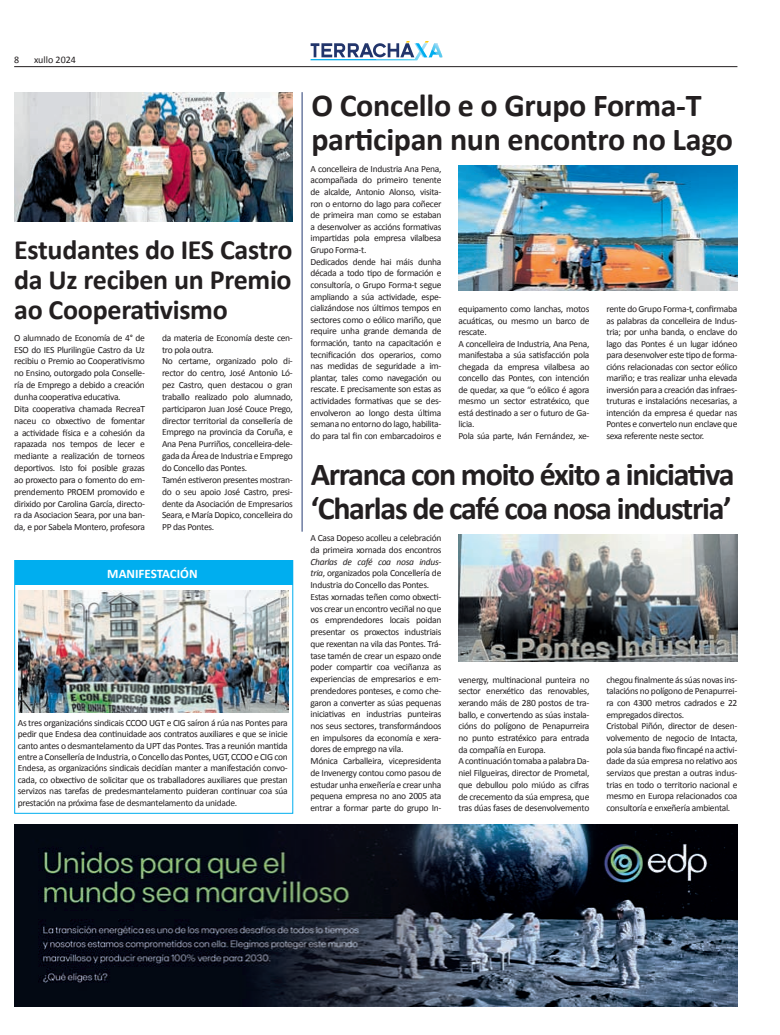
<style>
.page{position:relative;width:780px;height:1035px;background:#fff}
.page>*{position:absolute;margin:0;border:0;box-sizing:border-box;transform-origin:0 0}
.t1{font:700 32px/34px "Calibri";letter-spacing:-.04em;color:#231f20}
.t2{font:700 32px/34px "Calibri";letter-spacing:-.01em;color:#231f20}
.t3{font:700 28px/30px "Calibri";letter-spacing:-.01em;color:#231f20;text-align:justify}
.t4{font:700 13px "Calibri";color:#fff}
.t5{font:10px "Calibri";color:#231f20}
.t6{font:9.5px/11.7px "Calibri";letter-spacing:-.03em;color:#231f20}
.s1{font-style:italic}
</style>
<div class="page">
<hr style="left:14px;top:66px;width:723px;height:1px;background:#231f20">
<svg style="left:310px;top:41px;width:132px;height:19px"></svg>
<svg style="left:14px;top:560px;width:280px;height:254px"></svg>
<div style="left:15px;top:560px;width:277px;height:25px;background:#00aeef"></div>
<img style="left:19px;top:591px;width:270px;height:121px">
<img style="left:458px;top:165px;width:279px;height:126px">
<img style="left:458px;top:534px;width:279px;height:127px">
<img style="left:14px;top:92px;width:279px;height:129px">
<hr style="left:301px;top:92px;width:1px;height:440px;background:#253b73">
<img style="left:14px;top:824px;width:723px;height:182px">
<p class="t5" style="left:14px;top:54px;width:7px">8</p>
<p class="t5" style="left:34px;top:54px;width:43px">xullo 2024</p>
<h2 class="t3" style="left:14px;top:234px;width:280px">Estudantes do IES Castro da Uz reciben un Premio ao Cooperativismo</h2>
<p class="t6" style="left:14px;top:331px;width:132px">O alumnado de Economía de 4° de ESO do IES Plurilingüe Castro da Uz recibiu o Premio ao Cooperativismo no Ensino, outorgado pola Conselle&shy;ría de Emprego a debido a creación dunha cooperativa educativa.<br>Dita cooperativa chamada RecreaT naceu co obxectivo de fomentar a actividade física e a cohesión da rapazada nos tempos de lecer e mediante a realización de torneos deportivos. Isto foi posible grazas ao proxecto para o fomento do em&shy;prendemento PROEM promovido e dirixido por Carolina García, directo&shy;ra da Asociacion Seara, por una ban&shy;da, e por Sabela Montero, profesora</p>
<p class="t6" style="left:162px;top:331px;width:132px">da materia de Economía deste cen&shy;tro pola outra.<br>No certame, organizado polo di&shy;rector do centro, José Antonio Ló&shy;pez Castro, quen destacou o gran traballo realizado polo alumnado, participaron Juan José Couce Prego, director territorial da consellería de<br>Emprego na provincia da Coruña, e<br>Ana Pena Purriños, concelleira-dele&shy;gada da Área de Industria e Emprego do Concello das Pontes.<br>Tamén estiveron presentes mostran&shy;do o seu apoio José Castro, presi&shy;dente da Asociación de Empresarios<br>Seara, e María Dopico, concelleira do<br>PP das Pontes.</p>
<h3 class="t4" style="left:107px;top:565px;width:92px">MANIFESTACIÓN</h3>
<p class="t6" style="left:18px;top:716px;width:271px;line-height:11.4px;text-align:justify">As tres organizacións sindicais CCOO UGT e CIG saíron á rúa nas Pontes para pedir que Endesa dea continuidade aos contratos auxiliares e que se inicie canto antes o desmantelamento da UPT das Pontes. Tras a reunión mantida entre a Consellería de Industria, o Concello das Pontes, UGT, CCOO e CIG con Endesa, as organizacións sindicais decidían manter a manifestación convo&shy;cada, co obxectivo de solicitar que os traballadores auxiliares que prestan servizos nas tarefas de predesmantelamento puideran continuar coa súa prestación na próxima fase de desmantelamento da unidade.</p>
<h1 class="t2" style="left:311px;top:87px;width:423px">O Concello e o Grupo Forma-T participan nun encontro no Lago</h1>
<p class="t6" style="left:310px;top:162px;width:132px">A concelleira de Industria Ana Pena, acompañada do primeiro tenente de alcalde, Antonio Alonso, visita&shy;ron o entorno do lago para coñecer de primeira man como se estaban a desenvolver as accións formativas impartidas pola empresa vilalbesa Grupo Forma-t.<br>Dedicados dende hai máis dunha década a todo tipo de formación e consultoría, o Grupo Forma-t segue ampliando a súa actividade, espe&shy;cializándose nos últimos tempos en sectores como o eólico mariño, que require unha grande demanda de formación, tanto na capacitación e tecnificación dos operarios, como nas medidas de seguridade a im&shy;plantar, tales como navegación ou rescate. E precisamente son estas as actividades formativas que se des&shy;envolveron ao longo desta última semana no entorno do lago, habilita&shy;do para tal fin con embarcadoiros e</p>
<p class="t6" style="left:458px;top:303px;width:132px">equipamento como lanchas, motos acuáticas, ou mesmo un barco de rescate.<br>A concelleira de Industria, Ana Pena, manifestaba a súa satisfacción pola chegada da empresa vilalbesa ao concello das Pontes, con intención de quedar, xa que “o eólico é agora mesmo un sector estratéxico, que está destinado a ser o futuro de Ga&shy;licia.<br>Pola súa parte, Iván Fernández, xe-</p>
<p class="t6" style="left:606px;top:303px;width:132px;text-align:justify">rente do Grupo Forma-t, confirmaba as palabras da concelleira de Indus&shy;tria; por unha banda, o enclave do lago das Pontes é un lugar idóneo para desenvolver este tipo de forma&shy;cións relacionadas con sector eólico mariño; e tras realizar unha elevada inversión para a creación das infraes&shy;truturas e instalacións necesarias, a intención da empresa é quedar nas Pontes e convertelo nun enclave que sexa referente neste sector.</p>
<h1 class="t1" style="left:311px;top:456px;width:425px">Arranca con moito éxito a iniciativa ‘Charlas de café coa nosa industria’</h1>
<p class="t6" style="left:310px;top:531px;width:132px">A Casa Dopeso acolleu a celebración da primeira xornada dos encontros</p>
<p class="t6" style="left:310px;top:555px;width:132px"><span class="s1">Charlas de café coa nosa indus&shy;tria</span>, organizados pola Concellería de Industria do Concello das Pontes.<br>Estas xornadas teñen como obxecti&shy;vos crear un encontro veciñal no que os emprendedores locais poidan presentar os proxectos industriais que rexentan na vila das Pontes. Trá&shy;tase tamén de crear un espazo onde poder compartir coa veciñanza as experiencias de empresarios e em&shy;prendedores ponteses, e como che&shy;garon a converter as súas pequenas iniciativas en industrias punteiras nos seus sectores, transformándoos en impulsores da economía e xera&shy;dores de emprego na vila.<br>Mónica Carballeira, vicepresidenta de Invenergy contou como pasou de estudar unha enxeñería e crear unha pequena empresa no ano 2005 ata entrar a formar parte do grupo In-</p>
<p class="t6" style="left:458px;top:673px;width:132px">venergy, multinacional punteira no sector enerxético das renovables, xerando máis de 280 postos de tra&shy;ballo, e convertendo as súas instala&shy;cións do polígono de Penapurreira no punto estratéxico para entrada da compañía en Europa.<br>A continuación tomaba a palabra Da&shy;niel Filgueiras, director de Prometal, que debullou polo miúdo as cifras de crecemento da súa empresa, que tras dúas fases de desenvolvemento</p>
<p class="t6" style="left:606px;top:673px;width:132px">chegou finalmente ás súas novas ins&shy;talacións no polígono de Penapurrei&shy;ra con 4300 metros cadrados e 22 empregados directos.<br>Cristobal Piñón, director de desen&shy;volvemento de negocio de Intacta, pola súa banda fixo fincapé na activi&shy;dade da súa empresa no relativo aos servizos que prestan a outras indus&shy;trias en todo o territorio nacional e mesmo en Europa relacionados coa consultoría e enxeñería ambiental.</p>
</div>
